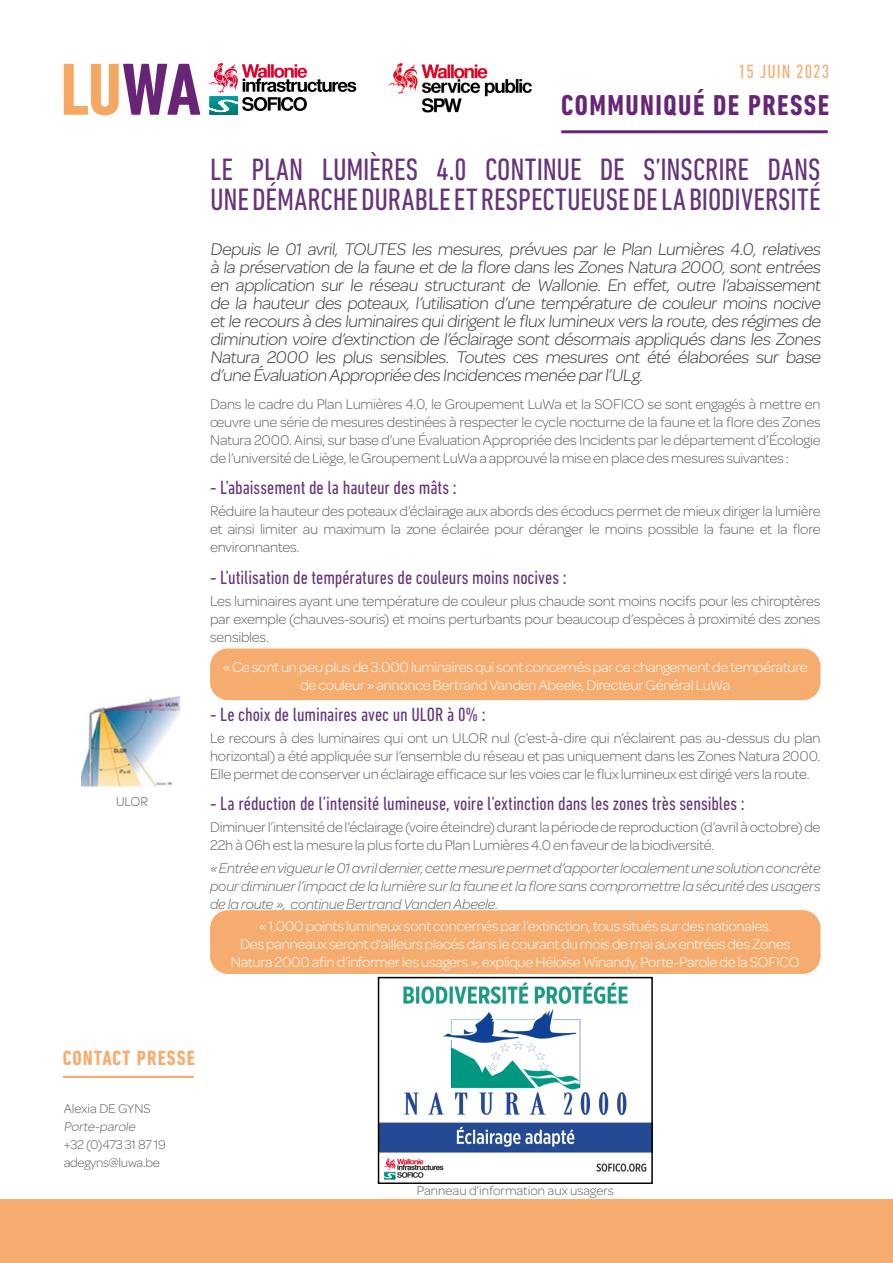
<style>
.page{position:relative;width:893px;height:1263px;background:#fff}
.page>*{position:absolute;margin:0;border:0;box-sizing:border-box;transform-origin:0 0}
.t1{font:condensed 31.5px/30px "DIN Next LT Pro";color:#67337a}
.t2{font:700 condensed 29.25px "DIN Next LT Pro";letter-spacing:.05em;color:#672575}
.t3{font:700 condensed 21px "DIN Next LT Pro";letter-spacing:.05em;color:#f7ac6f}
.t4{font:condensed 19.5px "DIN Next LT Pro";color:#67337a}
.t5{font:condensed 19.5px "DIN Next LT Pro";letter-spacing:.05em;color:#f7ac6f}
.t6{font:300 18px/18px "Omnes";color:#3c3c3b;text-align:justify}
.t7{font:300 15px/18px "Omnes";letter-spacing:-.015em;color:#646363;text-align:justify}
.t8{font:300 15px/18px "Omnes";letter-spacing:-.015em;color:#fff;text-align:center}
.t9{font:italic 300 15px/18px "Omnes";letter-spacing:-.015em;color:#646363;text-align:justify}
.t10{font:300 13.5px/18px "Omnes";letter-spacing:-.02em;color:#646363}
.t11{font:300 13.5px "Omnes";color:#646363}
</style>
<div class="page">
<div style="left:0;top:1199px;width:893px;height:64px;background:#f7ac6f"></div>
<svg style="left:64px;top:64px;width:136px;height:51px"></svg>
<hr style="left:561px;top:130px;width:267px;height:3px;background:#672575">
<svg style="left:209px;top:63px;width:147px;height:52px"></svg>
<img style="left:388px;top:63px;width:144px;height:50px">
<hr style="left:63px;top:1076px;width:131px;height:2px;background:#f7ac6f">
<div style="left:210px;top:648px;width:610px;height:52px;background:#f7ac6f;border-radius:18px"></div>
<div style="left:210px;top:910px;width:610px;height:64px;background:#f7ac6f;border-radius:18px"></div>
<img style="left:81px;top:696px;width:100px;height:91px">
<img style="left:381px;top:982px;width:269px;height:198px">
<div style="left:378px;top:977px;width:275px;height:207px;border:2px solid #000"></div>
<p class="t11" style="left:116px;top:792px;width:33px">ULOR</p>
<h3 class="t5" style="left:738px;top:60px;width:93px">15 JUIN 2023</h3>
<h2 class="t2" style="left:561px;top:89px;width:269px">COMMUNIQUÉ DE PRESSE</h2>
<h1 class="t1" style="left:210px;top:154px;width:612px">LE PLAN LUMIÈRES 4.0 CONTINUE DE S’INSCRIRE DANS<br>UNE DÉMARCHE DURABLE ET RESPECTUEUSE DE LA BIODIVERSITÉ</h1>
<p class="t6" style="left:210px;top:239px;width:615px">Depuis le 01 avril, TOUTES les mesures, prévues par le Plan Lumières 4.0, relatives à la préservation de la faune et de la flore dans les Zones Natura 2000, sont entrées en application sur le réseau structurant de Wallonie. En effet, outre l’abaissement de la hauteur des poteaux, l’utilisation d’une température de couleur moins nocive etle recours à des luminaires quidirigentle flux lumineux vers la route,des régimes de diminution voire d’extinction de l’éclairage sont désormais appliqués dans les Zones Natura 2000 les plus sensibles. Toutes ces mesures ont été élaborées sur base d’une Évaluation Appropriée des Incidences menée parl’ULg.</p>
<p class="t7" style="left:210px;top:394px;width:612px">Dans le cadre du Plan Lumières 4.0, le Groupement LuWa et la SOFICO se sont engagés à mettre en œuvre une série de mesures destinées à respecter le cycle nocturne de la faune et la flore des Zones Natura 2000. Ainsi, sur base d’une Évaluation Appropriée des Incidents par le département d’Écologie de l’université de Liège, le Groupement LuWa a approuvé la mise en place des mesures suivantes :</p>
<h3 class="t4" style="left:210px;top:476px;width:248px">- L’abaissement de la hauteur des mâts :</h3>
<p class="t7" style="left:210px;top:501px;width:612px">Réduire la hauteur des poteaux d’éclairage aux abords des écoducs permet de mieux diriger la lumière et ainsi limiter au maximum la zone éclairée pour déranger le moins possible la faune et la flore environnantes.</p>
<h3 class="t4" style="left:210px;top:566px;width:358px">- L’utilisation de températures de couleurs moins nocives :</h3>
<p class="t7" style="left:210px;top:591px;width:612px">Les luminaires ayant une température de couleur plus chaude sont moins nocifs pour les chiroptères par exemple (chauves-souris) et moins perturbants pour beaucoup d’espèces à proximité des zones sensibles.</p>
<p class="t8" style="left:223px;top:658px;width:586px">« Ce sont un peu plus de 3.000 luminaires qui sont concernés par ce changement de température de couleur » annonce Bertrand Vanden Abeele, Directeur Général LuWa</p>
<h3 class="t4" style="left:210px;top:703px;width:277px">- Le choix de luminaires avec un ULOR à 0% :</h3>
<p class="t7" style="left:210px;top:728px;width:612px">Le recours à des luminaires qui ont un ULOR nul (c’est-à-dire qui n’éclairent pas au-dessus du plan horizontal) a été appliquée sur l’ensemble du réseau et pas uniquement dans les Zones Natura 2000.<br>Elle permet de conserver un éclairage efficace sur les voies car le flux lumineux est dirigé vers la route.</p>
<h3 class="t4" style="left:210px;top:792px;width:536px">- La réduction de l’intensité lumineuse, voire l’extinction dans les zones très sensibles :</h3>
<p class="t7" style="left:210px;top:817px;width:612px">Diminuer l’intensité de l’éclairage (voire éteindre) durant la période de reproduction (d’avril à octobre) de<br>22h à 06h est la mesure la plus forte du Plan Lumières 4.0 en faveur de la biodiversité.</p>
<p class="t9" style="left:210px;top:858px;width:612px">« Entrée en vigueur le 01 avril dernier, cette mesure permet d’apporter localement une solution concrète pour diminuer l’impact de la lumière sur la faune et la flore sans compromettre la sécurité des usagers de la route », continue Bertrand Vanden Abeele.</p>
<p class="t8" style="left:231px;top:916px;width:570px">« 1.000 points lumineux sont concernés par l’extinction, tous situés sur des nationales.<br>Des panneaux seront d’ailleurs placés dans le courant du mois de mai aux entrées des Zones<br>Natura 2000 afin d’informer les usagers », explique Héloïse Winandy, Porte-Parole de la SOFICO</p>
<h3 class="t3" style="left:63px;top:1046px;width:134px">CONTACT PRESSE</h3>
<p class="t10" style="left:64px;top:1099px;width:104px">Alexia DE GYNS<br>Porte-parole<br>+32 (0)473 31 87 19 adegyns@luwa.be</p>
<p class="t11" style="left:417px;top:1181px;width:199px">Panneau d’information aux usagers</p>
</div>
